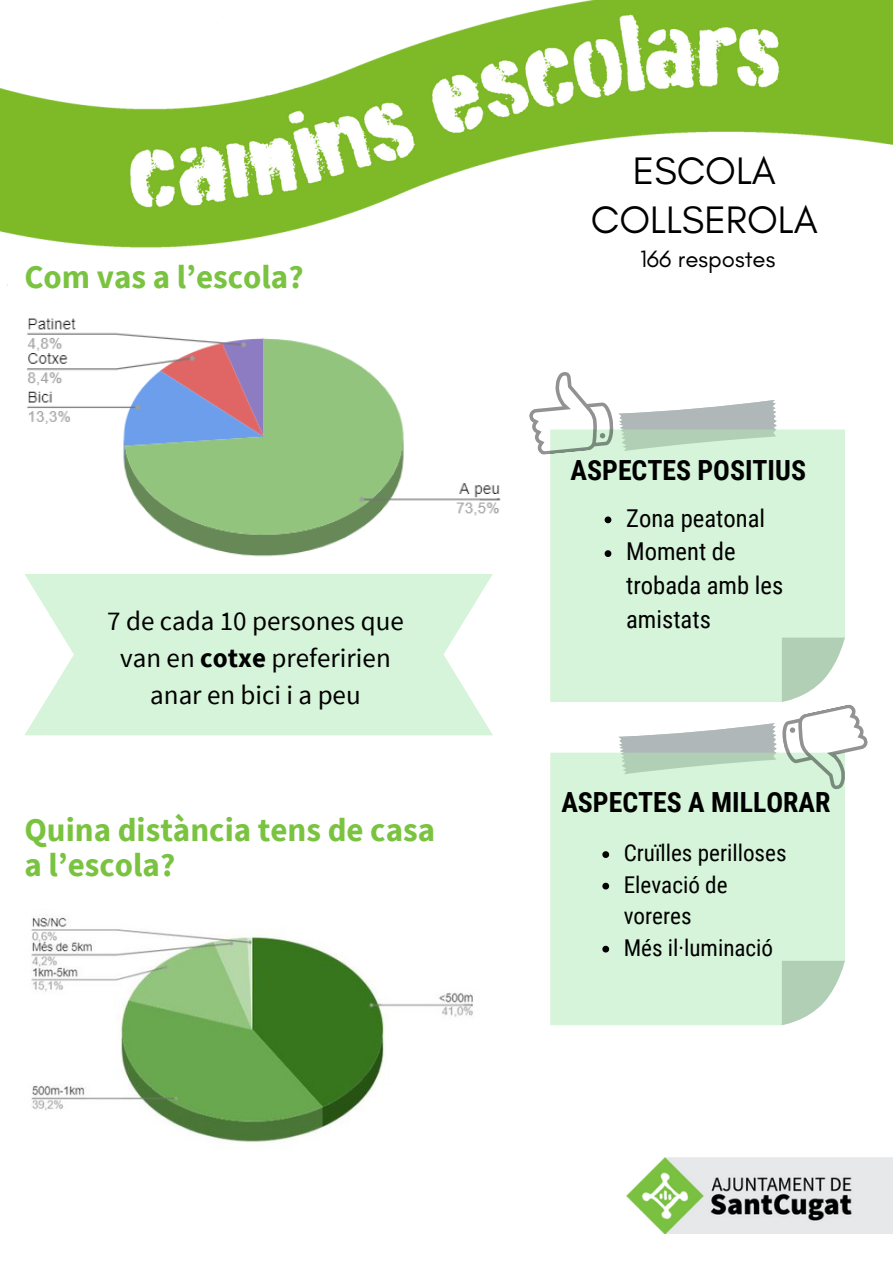
<style>
.page{position:relative;width:893px;height:1264px;background:#fff}
.page>*{position:absolute;margin:0;border:0;box-sizing:border-box;transform-origin:0 0}
.t1{font:39px/49.5px "Glacial Indifference";color:#000;text-align:center}
.t2{font:700 33px/34.8px "Source Sans Pro";color:#7ac340}
.t3{font:700 27.75px "Roboto Condensed";color:#000}
.t4{font:27px/37.2px "Source Sans Pro";color:#000;text-align:center}
.t5{font:24.6px/33.8px "Roboto Condensed";color:#000}
.t6{font:24px "Glacial Indifference";color:#000}
.t7{font:23.1px/31.5px "Roboto Condensed";color:#000}
.s1{font-weight:700}
</style>
<div class="page">
<div style="left:550px;top:429px;width:294px;height:273px;background:#d5f4d9"></div>
<svg style="left:529px;top:372px;width:248px;height:88px"></svg>
<svg style="left:25px;top:574px;width:468px;height:161px;background:#d9f5dd"></svg>
<img style="left:626px;top:1157px;width:266px;height:76px">
<img style="left:0;top:0;width:892px;height:285px">
<div style="left:550px;top:752px;width:294px;height:273px;background:#d5f4d9"></div>
<svg style="left:781px;top:960px;width:63px;height:65px"></svg>
<svg style="left:616px;top:637px;width:252px;height:161px"></svg>
<img style="left:27px;top:318px;width:474px;height:239px">
<img style="left:31px;top:917px;width:443px;height:226px">
<svg style="left:604px;top:516px;width:7px;height:7px"></svg>
<svg style="left:604px;top:550px;width:7px;height:7px"></svg>
<svg style="left:602px;top:851px;width:7px;height:7px"></svg>
<svg style="left:602px;top:882px;width:7px;height:7px"></svg>
<svg style="left:602px;top:945px;width:7px;height:7px"></svg>
<p class="t2" style="left:24px;top:258px;width:281px">Com vas a l’escola?</p>
<h1 class="t4" style="left:107px;top:602px;width:298px">7 de cada 10 persones que van en <span class="s1">cotxe</span> preferirien anar en bici i a peu</h1>
<p class="t2" style="left:24px;top:811px;width:412px">Quina distància tens de casa a l’escola?</p>
<p class="t1" style="left:591px;top:145px;width:228px">ESCOLA<br>COLLSEROLA</p>
<p class="t6" style="left:640px;top:244px;width:137px">166 respostes</p>
<p class="t3" style="left:570px;top:454px;width:237px">ASPECTES POSITIUS</p>
<h2 class="t5" style="left:626px;top:501px;width:140px">Zona peatonal</h2>
<p class="t5" style="left:626px;top:535px;width:158px">Moment de trobada amb les amistats</p>
<p class="t3" style="left:561px;top:785px;width:270px">ASPECTES A MILLORAR</p>
<h4 class="t7" style="left:623px;top:837px;width:164px">Cruïlles perilloses</h4>
<h2 class="t7" style="left:623px;top:869px;width:105px">Elevació de voreres</h2>
<p class="t7" style="left:623px;top:932px;width:151px">Més il·luminació</p>
</div>
